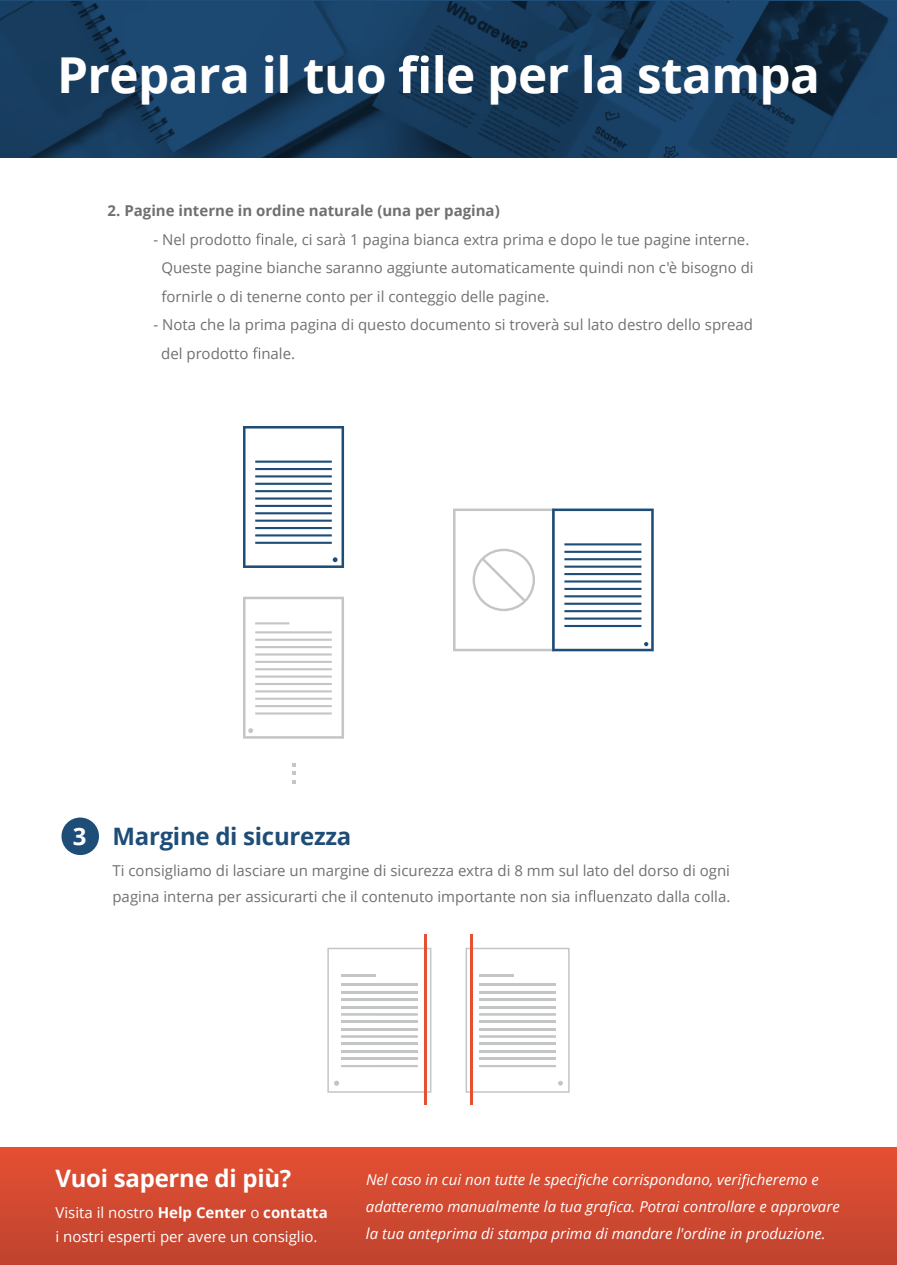
<style>
.page{position:relative;width:897px;height:1265px;background:#fff}
.page>*{position:absolute;margin:0;border:0;box-sizing:border-box;transform-origin:0 0}
.t1{font:700 49.5px "Open Sans";letter-spacing:-.01em;color:#fff}
.t2{font:700 24px "Open Sans";letter-spacing:-.01em;color:#1e4d78}
.t3{font:700 24px "Open Sans";letter-spacing:-.01em;color:#fff}
.t4{font:700 16.5px "Open Sans";color:#fff}
.t5{font:15px/28.5px "Open Sans";color:#707070}
.t6{font:italic 15px/27px "Open Sans";color:#fff}
.t7{font:15px/24px "Open Sans";color:#fff}
.t8{font:700 15px "Open Sans";color:#707070}
.s1{color:#fff}
.s2{font-weight:700}
</style>
<div class="page">
<svg style="left:256px;top:233px;width:7px;height:12px"></svg>
<svg style="left:253px;top:347px;width:7px;height:12px"></svg>
<svg style="left:453px;top:508px;width:201px;height:143px"></svg>
<svg style="left:292px;top:763px;width:3px;height:20px"></svg>
<svg style="left:243px;top:426px;width:101px;height:142px"></svg>
<svg style="left:243px;top:596px;width:101px;height:142px"></svg>
<div style="left:0;top:1148px;width:897px;height:116px;background:linear-gradient(to bottom,#e54f32,#bf432f)"></div>
<svg style="left:576px;top:1174px;width:10px;height:15px"></svg>
<svg style="left:740px;top:1174px;width:10px;height:15px"></svg>
<svg style="left:606px;top:1201px;width:11px;height:15px"></svg>
<img style="left:0;top:2px;width:897px;height:156px">
<svg style="left:399px;top:55px;width:30px;height:38px"></svg>
<hr style="left:424px;top:935px;width:2px;height:169px;background:#e74f32">
<svg style="left:327px;top:947px;width:104px;height:145px"></svg>
<hr style="left:471px;top:935px;width:2px;height:169px;background:#e74f32">
<svg style="left:466px;top:947px;width:104px;height:145px"></svg>
<div style="left:62px;top:817px;width:37px;height:38px;background:#1e4d78;border-radius:50%"></div>
<svg style="left:588px;top:890px;width:7px;height:11px"></svg>
<h1 class="t1" style="left:57px;top:40px;width:765px">Prepara il tuo le per la stampa</h1>
<p class="t8" style="left:108px;top:200px;width:394px">2. Pagine interne in ordine naturale (una per pagina)</p>
<p class="t5" style="left:161px;top:225px;width:594px;text-indent:-8px">- Nel prodotto nale, ci sarà 1 pagina bianca extra prima e dopo le tue pagine interne.<br>Queste pagine bianche saranno aggiunte automaticamente quindi non c'è bisogno di fornirle o di tenerne conto per il conteggio delle pagine.</p>
<p class="t5" style="left:161px;top:310px;width:593px;text-indent:-8px">- Nota che la prima pagina di questo documento si troverà sul lato destro dello spread del prodotto nale.</p>
<h2 class="t2" style="left:73px;top:819px;width:280px"><span class="s1">3</span> Margine di sicurezza</h2>
<p class="t5" style="left:112px;top:857px;width:619px;line-height:25.5px">Ti consigliamo di lasciare un margine di sicurezza extra di 8 mm sul lato del dorso di ogni pagina interna per assicurarti che il contenuto importante non sia in uenzato dalla colla.</p>
<h2 class="t3" style="left:56px;top:1161px;width:237px">Vuoi saperne di più?</h2>
<p class="t7" style="left:56px;top:1200px;width:274px">Visita il nostro <span class="s2">Help Center</span> o <span class="s2">contatta </span>i nostri esperti per avere un consiglio.</p>
<p class="t4" style="left:156px;top:1200px;width:179px">help center contatta</p>
<p class="t6" style="left:366px;top:1166px;width:475px">Nel caso in cui non tutte le speci che corrispondano, veri cheremo e adatteremo manualmente la tua gra ca. Potrai controllare e approvare la tua anteprima di stampa prima di mandare l'ordine in produzione.</p>
</div>
